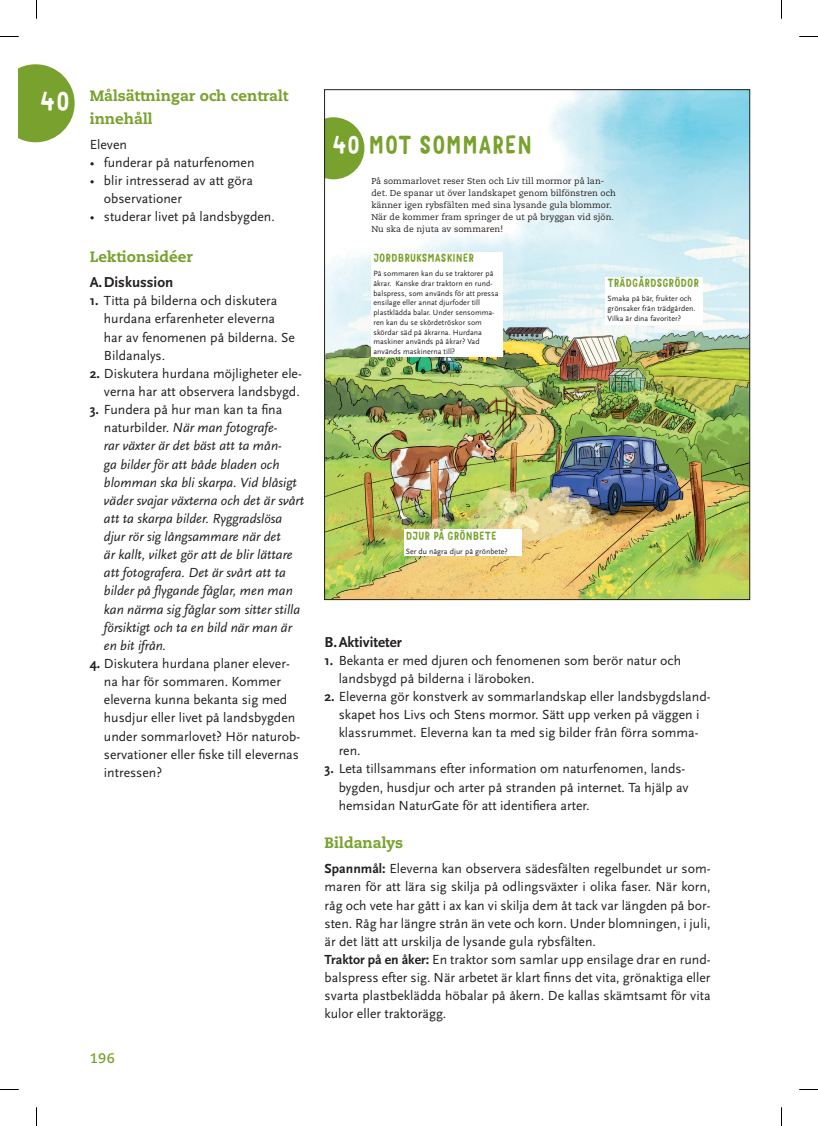
<style>
.page{position:relative;width:818px;height:1126px;background:#fff}
.page>*{position:absolute;margin:0;border:0;box-sizing:border-box;transform-origin:0 0}
.t1{font:24.75px "Mr Dodo Regular Rounded";letter-spacing:.01em;color:#78a22d}
.t2{font:800 15px/22.5px "Caecilia LT Std";color:#78a22d}
.t3{font:700 15px "Scala Sans Pro";color:#231f20}
.t4{font:13.75px/18.1px "Scala Sans Pro";color:#231f20}
.t5{font:italic 13.75px/18.1px "Scala Sans Pro";color:#231f20}
.t6{font:700 13.75px "Caecilia LT Std";color:#78a22d}
.t7{font:11.25px "Mr Dodo Regular Rounded";letter-spacing:.005em;color:#78a22d}
.t8{font:8.62px/12px "Caecilia LT Std";letter-spacing:.01em;color:#231f20}
.t9{font:700 8.25px "Caecilia LT Std";color:#78a22d}
.t10{font:7.88px/9.8px "Scala Sans Pro";letter-spacing:.005em;color:#231f20}
.s1{font-family:"Mr Dodo Regular Rounded";font-weight:400;font-size:26.25px;color:#fff}
.s2{font-weight:700}
.s3{font-weight:700;font-style:normal}
.s4{font-style:normal}
.s5{color:#fff}
</style>
<div class="page">
<svg style="left:19px;top:64px;width:56px;height:78px"></svg>
<img style="left:326px;top:91px;width:421px;height:507px">
<svg style="left:326px;top:117px;width:38px;height:62px"></svg>
<div style="left:403px;top:529px;width:118px;height:27px;background:#fff"></div>
<div style="left:371px;top:252px;width:131px;height:104px;background:#fff"></div>
<div style="left:605px;top:277px;width:97px;height:47px;background:#fff"></div>
<svg style="left:0;top:36px;width:19px;height:1px"></svg>
<svg style="left:799px;top:36px;width:18px;height:1px"></svg>
<svg style="left:0;top:1089px;width:19px;height:1px"></svg>
<svg style="left:799px;top:1089px;width:18px;height:1px"></svg>
<svg style="left:36px;top:0;width:1px;height:19px"></svg>
<svg style="left:36px;top:1107px;width:1px;height:18px"></svg>
<p class="t2" style="left:90px;top:85px;width:200px;text-indent:-50px"><span class="s1">40</span> Målsättningar och centralt innehåll</p>
<p class="t4" style="left:90px;top:135px;width:39px">Eleven</p>
<p class="t4" style="left:90px;top:153px;width:166px">• funderar på naturfenomen</p>
<p class="t4" style="left:104px;top:171px;width:151px;text-indent:-14px">• blir intresserad av att göra observationer</p>
<p class="t4" style="left:90px;top:207px;width:187px">• studerar livet på landsbygden.</p>
<p class="t2" style="left:90px;top:245px;width:105px">Lektionsidéer</p>
<p class="t3" style="left:90px;top:272px;width:85px">A.Diskussion</p>
<p class="t4" style="left:104px;top:291px;width:192px;text-indent:-14px"><span class="s2">1.</span> Titta på bilderna och diskutera hurdana erfarenheter eleverna har av fenomenen på bilderna. Se<br>Bildanalys.</p>
<p class="t4" style="left:90px;top:363px;width:213px;text-align:right"><span class="s2">2.</span> Diskutera hurdana möjligheter ele&shy;verna har att observera landsbygd.</p>
<p class="t5" style="left:104px;top:400px;width:202px;text-indent:-14px"><span class="s3">3.</span> <span class="s4">Fundera på hur man kan ta fina naturbilder.</span> När man fotografe-<br>rar växter är det bäst att ta mån-<br>ga bilder för att både bladen och blomman ska bli skarpa. Vid blåsigt väder svajar växterna och det är svårt att ta skarpa bilder. Ryggradslösa djur rör sig långsammare när det<br>är kallt, vilket gör att de blir lättare att fotografera. Det är svårt att ta bilder på flygande fåglar, men man kan närma sig fåglar som sitter stilla försiktigt och ta en bild när man är en bit ifrån.</p>
<p class="t4" style="left:104px;top:653px;width:198px;text-indent:-14px"><span class="s2">4.</span> Diskutera hurdana planer elever&shy;na har för sommaren. Kommer eleverna kunna bekanta sig med husdjur eller livet på landsbygden under sommarlovet? Hör naturob&shy;servationer eller fiske till elevernas intressen?</p>
<p class="t6" style="left:90px;top:1050px;width:27px">196</p>
<h1 class="t1" style="left:332px;top:130px;width:201px"><span class="s5">40</span> MOT SOMMAREN</h1>
<p class="t8" style="left:371px;top:175px;width:246px">På sommarlovet reser Sten och Liv till mormor på lan&shy;det. De spanar ut över landskapet genom bilfönstren och känner igen rybsfälten med sina lysande gula blommor.<br>När de kommer fram springer de ut på bryggan vid sjön.<br>Nu ska de njuta av sommaren!</p>
<p class="t7" style="left:373px;top:251px;width:102px">JORDBRUKSMASKINER</p>
<p class="t10" style="left:373px;top:268px;width:126px">På sommaren kan du se traktorer på åkrar. Kanske drar traktorn en rund&shy;balspress, som används för att pressa ensilage eller annat djurfoder till plastklädda balar. Under sensomma&shy;ren kan du se skördetröskor som skördar säd på åkrarna. Hurdana maskiner används på åkrar? Vad används maskinerna till?</p>
<p class="t7" style="left:607px;top:276px;width:93px">TRÄDGÅRDSGRÖDOR</p>
<p class="t10" style="left:607px;top:293px;width:89px">Smaka på bär, frukter och grönsaker från trädgården.<br>Vilka är dina favoriter?</p>
<p class="t9" style="left:355px;top:571px;width:17px">196</p>
<p class="t7" style="left:405px;top:529px;width:92px">DJUR PÅ GRÖNBETE</p>
<p class="t10" style="left:405px;top:546px;width:103px">Ser du några djur på grönbete?</p>
<p class="t3" style="left:324px;top:631px;width:79px">B.Aktiviteter</p>
<p class="t4" style="left:338px;top:650px;width:344px;text-indent:-14px"><span class="s2">1.</span> Bekanta er med djuren och fenomenen som berör natur och landsbygd på bilderna i läroboken.</p>
<p class="t4" style="left:338px;top:686px;width:373px;text-indent:-14px"><span class="s2">2.</span> Eleverna gör konstverk av sommarlandskap eller landsbygdsland&shy;skapet hos Livs och Stens mormor. Sätt upp verken på väggen i klassrummet. Eleverna kan ta med sig bilder från förra somma&shy;ren.</p>
<p class="t4" style="left:338px;top:759px;width:351px;text-indent:-14px"><span class="s2">3.</span> Leta tillsammans efter information om naturfenomen, lands&shy;bygden, husdjur och arter på stranden på internet. Ta hjälp av hemsidan NaturGate för att identifiera arter.</p>
<p class="t2" style="left:324px;top:831px;width:80px">Bildanalys</p>
<p class="t4" style="left:324px;top:859px;width:387px"><span class="s2">Spannmål:</span> Eleverna kan observera sädesfälten regelbundet ur som&shy;maren för att lära sig skilja på odlingsväxter i olika faser. När korn, råg och vete har gått i ax kan vi skilja dem åt tack var längden på bor&shy;sten. Råg har längre strån än vete och korn. Under blomningen, i juli, är det lätt att urskilja de lysande gula rybsfälten.<br><span class="s2">Traktor på en åker:</span> En traktor som samlar upp ensilage drar en rund&shy;balspress efter sig. När arbetet är klart finns det vita, grönaktiga eller svarta plastbeklädda höbalar på åkern. De kallas skämtsamt för vita kulor eller traktorägg.</p>
</div>
